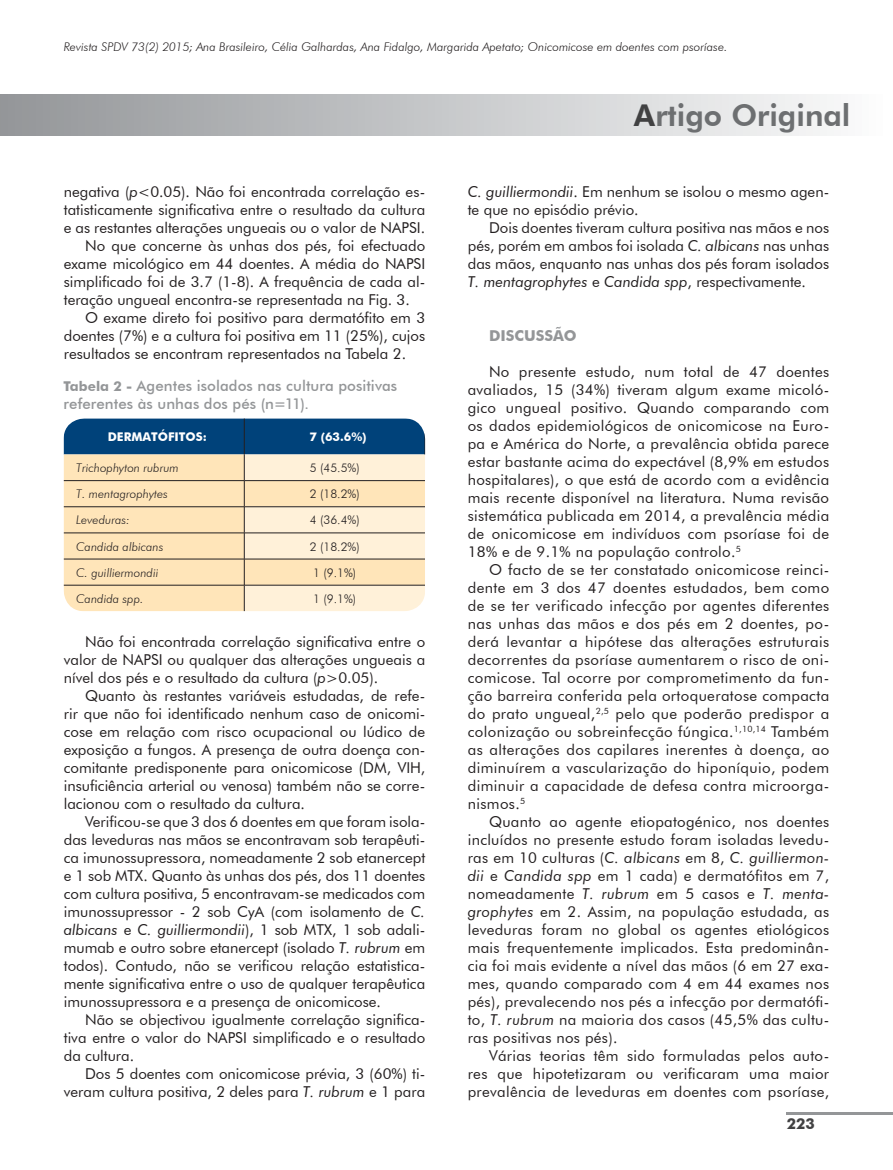
<style>
.page{position:relative;width:893px;height:1170px;background:#fff}
.page>*{position:absolute;margin:0;border:0;box-sizing:border-box;transform-origin:0 0}
.t1{font:800 30px "Futura BT";color:#6d6f71}
.t2{font:15px/18px "Futura BT";color:#231f20;text-align:justify}
.t3{font:500 15px/18px "Futura BT";letter-spacing:.005em;color:#949698}
.t4{font:700 15px "Futura BT";color:#949698}
.t5{font:700 15px "Futura BT";color:#414142}
.t6{font:italic 300 12px "Futura BT";color:#231f20}
.t7{font:300 12px "Futura BT";color:#231f20}
.t8{font:700 12px "Futura BT";color:#fff}
.s1{font-style:italic}
.s2{font-weight:700;font-size:13.5px}
.s3{color:#414142}
</style>
<div class="page">
<div style="left:0;top:94px;width:893px;height:41px;background:linear-gradient(to right,#939598,#fcfdfd)"></div>
<hr style="left:787px;top:1111px;width:106px;height:3px;background:#949698">
<hr style="left:425px;top:418px;width:1px;height:36px;background:#231f20">
<svg style="left:64px;top:418px;width:361px;height:193px;background:#ccc7b4"></svg>
<hr style="left:64px;top:480px;width:180px;height:1px;background:#231f20">
<hr style="left:244px;top:480px;width:181px;height:1px;background:#231f20">
<hr style="left:64px;top:506px;width:180px;height:1px;background:#231f20">
<hr style="left:244px;top:506px;width:181px;height:1px;background:#231f20">
<hr style="left:64px;top:532px;width:180px;height:1px;background:#231f20">
<hr style="left:244px;top:532px;width:181px;height:1px;background:#231f20">
<hr style="left:64px;top:585px;width:180px;height:1px;background:#231f20">
<hr style="left:244px;top:585px;width:181px;height:1px;background:#231f20">
<hr style="left:64px;top:558px;width:180px;height:1px;background:#231f20">
<hr style="left:244px;top:558px;width:181px;height:1px;background:#231f20">
<p class="t6" style="left:64px;top:39px;width:665px">Revista SPDV 73(2) 2015; Ana Brasileiro, Célia Galhardas, Ana Fidalgo, Margarida Apetato; Onicomicose em doentes com psoríase.</p>
<p class="t2" style="left:64px;top:182px;width:363px">negativa (<span class="s1">p</span>&lt;0.05). Não foi encontrada correlação es-</p>
<p class="t2" style="left:64px;top:200px;width:363px">tatisticamente significativa entre o resultado da cultura</p>
<p class="t2" style="left:64px;top:218px;width:363px">e as restantes alterações ungueais ou o valor de NAPSI.</p>
<p class="t2" style="left:85px;top:236px;width:342px">No que concerne às unhas dos pés, foi efectuado</p>
<p class="t2" style="left:64px;top:254px;width:363px">exame micológico em 44 doentes. A média do NAPSI</p>
<p class="t2" style="left:64px;top:272px;width:363px">simplificado foi de 3.7 (1-8). A frequência de cada al-</p>
<p class="t2" style="left:64px;top:290px;width:348px">teração ungueal encontra-se representada na Fig. 3.</p>
<p class="t2" style="left:85px;top:308px;width:342px">O exame direto foi positivo para dermatófito em 3</p>
<p class="t2" style="left:64px;top:326px;width:363px">doentes (7%) e a cultura foi positiva em 11 (25%), cujos</p>
<p class="t2" style="left:64px;top:344px;width:344px">resultados se encontram representados na Tabela 2.</p>
<p class="t3" style="left:64px;top:376px;width:335px"><span class="s2">Tabela 2 -</span> Agentes isolados nas cultura positivas referentes às unhas dos pés (n=11).</p>
<p class="t8" style="left:108px;top:429px;width:101px">DERMATÓFITOS:</p>
<p class="t8" style="left:309px;top:429px;width:59px">7 (63.6%)</p>
<p class="t6" style="left:76px;top:460px;width:104px">Trichophyton rubrum</p>
<p class="t7" style="left:310px;top:460px;width:51px">5 (45.5%)</p>
<p class="t6" style="left:76px;top:486px;width:93px">T. mentagrophytes</p>
<p class="t7" style="left:310px;top:486px;width:51px">2 (18.2%)</p>
<p class="t6" style="left:76px;top:513px;width:55px">Leveduras:</p>
<p class="t7" style="left:310px;top:513px;width:51px">4 (36.4%)</p>
<p class="t6" style="left:76px;top:539px;width:89px">Candida albicans</p>
<p class="t7" style="left:310px;top:539px;width:51px">2 (18.2%)</p>
<p class="t6" style="left:76px;top:565px;width:84px">C. guilliermondii</p>
<p class="t7" style="left:313px;top:565px;width:44px">1 (9.1%)</p>
<p class="t6" style="left:76px;top:591px;width:69px">Candida spp.</p>
<p class="t7" style="left:313px;top:591px;width:44px">1 (9.1%)</p>
<p class="t2" style="left:64px;top:632px;width:363px;text-indent:21px">Não foi encontrada correlação significativa entre o valor de NAPSI ou qualquer das alterações ungueais a nível dos pés e o resultado da cultura (<span class="s1">p</span>&gt;0.05).</p>
<p class="t2" style="left:64px;top:686px;width:363px;text-indent:21px">Quanto às restantes variáveis estudadas, de refe&shy;rir que não foi identificado nenhum caso de onicomi&shy;cose em relação com risco ocupacional ou lúdico de exposição a fungos. A presença de outra doença con&shy;comitante predisponente para onicomicose (DM, VIH, insuficiência arterial ou venosa) também não se corre&shy;lacionou com o resultado da cultura.</p>
<p class="t2" style="left:64px;top:812px;width:363px;text-indent:21px">Verificou-se que 3 dos 6 doentes em que foram isola&shy;das leveduras nas mãos se encontravam sob terapêuti&shy;ca imunossupressora, nomeadamente 2 sob etanercept e 1 sob MTX. Quanto às unhas dos pés, dos 11 doentes com cultura positiva, 5 encontravam-se medicados com imunossupressor - 2 sob CyA (com isolamento de <span class="s1">C. albicans</span> e <span class="s1">C. guilliermondii</span>), 1 sob MTX, 1 sob adali&shy;mumab e outro sobre etanercept (isolado <span class="s1">T. rubrum</span> em todos). Contudo, não se verificou relação estatistica&shy;mente significativa entre o uso de qualquer terapêutica imunossupressora e a presença de onicomicose.</p>
<p class="t2" style="left:64px;top:1010px;width:363px;text-indent:21px">Não se objectivou igualmente correlação significa&shy;tiva entre o valor do NAPSI simplificado e o resultado da cultura.</p>
<p class="t2" style="left:64px;top:1064px;width:363px;text-align:right">Dos 5 doentes com onicomicose prévia, 3 (60%) ti&shy;veram cultura positiva, 2 deles para <span class="s1">T. rubrum</span> e 1 para</p>
<h1 class="t1" style="left:634px;top:97px;width:218px"><span class="s3">A</span>rtigo Original</h1>
<p class="t2" style="left:468px;top:182px;width:363px"><span class="s1">C. guilliermondii</span>. Em nenhum se isolou o mesmo agen&shy;te que no episódio prévio.</p>
<p class="t2" style="left:468px;top:218px;width:363px;text-indent:21px">Dois doentes tiveram cultura positiva nas mãos e nos pés, porém em ambos foi isolada <span class="s1">C. albicans</span> nas unhas das mãos, enquanto nas unhas dos pés foram isolados <span class="s1">T. mentagrophytes</span> e <span class="s1">Candida spp</span>, respectivamente.</p>
<p class="t4" style="left:489px;top:326px;width:89px">DISCUSSÃO</p>
<p class="t2" style="left:468px;top:362px;width:363px;text-indent:21px">No presente estudo, num total de 47 doentes avaliados, 15 (34%) tiveram algum exame micoló&shy;gico ungueal positivo. Quando comparando com os dados epidemiológicos de onicomicose na Euro&shy;pa e América do Norte, a prevalência obtida parece estar bastante acima do expectável (8,9% em estudos hospitalares), o que está de acordo com a evidência mais recente disponível na literatura. Numa revisão sistemática publicada em 2014, a prevalência média de onicomicose em indivíduos com psoríase foi de 18% e de 9.1% na população controlo.<sup>5</sup></p>
<p class="t2" style="left:468px;top:560px;width:363px;text-indent:21px">O facto de se ter constatado onicomicose reinci&shy;dente em 3 dos 47 doentes estudados, bem como de se ter verificado infecção por agentes diferentes nas unhas das mãos e dos pés em 2 doentes, po&shy;derá levantar a hipótese das alterações estruturais decorrentes da psoríase aumentarem o risco de oni&shy;comicose. Tal ocorre por comprometimento da fun&shy;ção barreira conferida pela ortoqueratose compacta do prato ungueal,<sup>2,5</sup> pelo que poderão predispor a colonização ou sobreinfecção fúngica.<sup>1,10,14</sup> Também as alterações dos capilares inerentes à doença, ao diminuírem a vascularização do hiponíquio, podem diminuir a capacidade de defesa contra microorga&shy;nismos.<sup>5</sup></p>
<p class="t2" style="left:468px;top:812px;width:363px;text-indent:21px">Quanto ao agente etiopatogénico, nos doentes incluídos no presente estudo foram isoladas levedu&shy;ras em 10 culturas (<span class="s1">C. albicans</span> em 8, <span class="s1">C. guilliermon&shy;dii</span> e <span class="s1">Candida spp</span> em 1 cada) e dermatófitos em 7, nomeadamente <span class="s1">T. rubrum</span> em 5 casos e <span class="s1">T. menta&shy;grophytes</span> em 2. Assim, na população estudada, as leveduras foram no global os agentes etiológicos mais frequentemente implicados. Esta predominân&shy;cia foi mais evidente a nível das mãos (6 em 27 exa&shy;mes, quando comparado com 4 em 44 exames nos pés), prevalecendo nos pés a infecção por dermatófi&shy;to, <span class="s1">T. rubrum</span> na maioria dos casos (45,5% das cultu&shy;ras positivas nos pés).</p>
<p class="t2" style="left:468px;top:1046px;width:363px;text-indent:21px">Várias teorias têm sido formuladas pelos auto&shy;res que hipotetizaram ou verificaram uma maior prevalência de leveduras em doentes com psoríase,</p>
<p class="t5" style="left:787px;top:1114px;width:30px">223</p>
</div>
